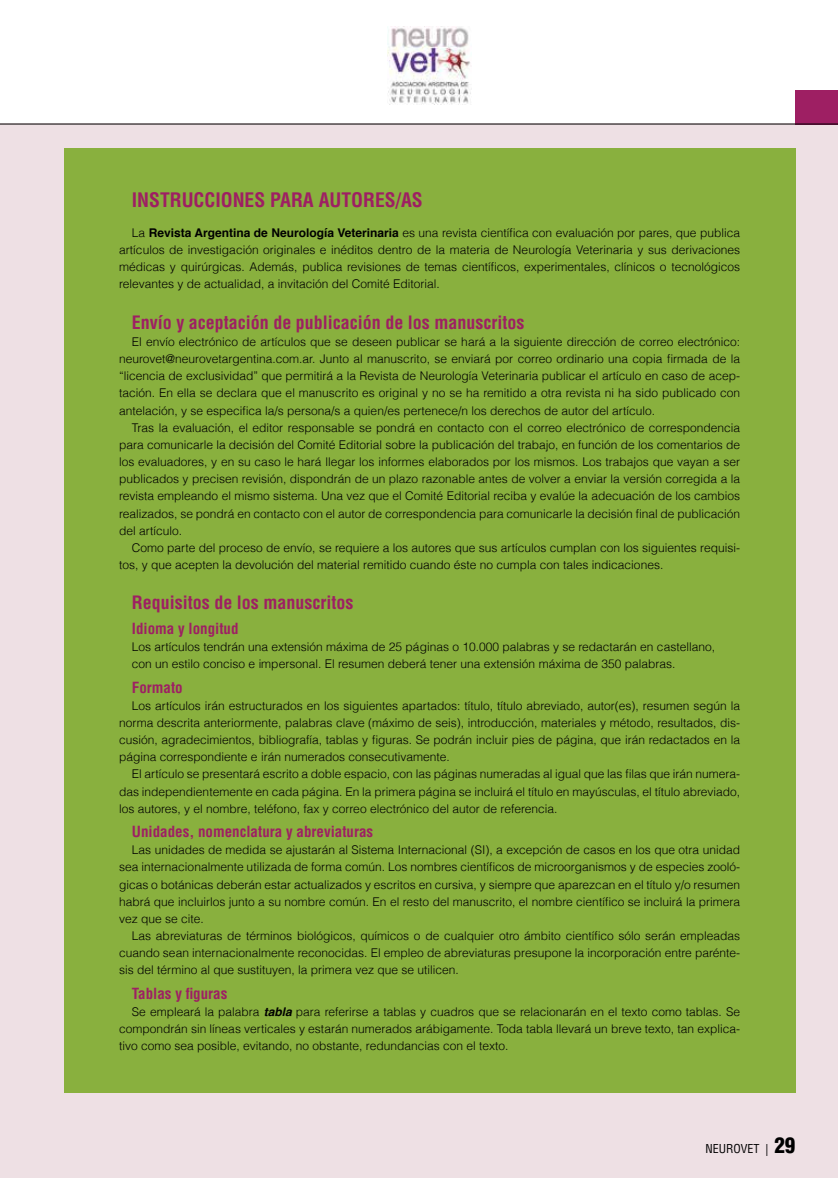
<style>
.page{position:relative;width:838px;height:1178px;background:#fff}
.page>*{position:absolute;margin:0;border:0;box-sizing:border-box;transform-origin:0 0}
.t1{font:700 condensed 19.5px "Helvetica";color:#9e1f63}
.t2{font:700 condensed 18px "Helvetica";color:#9e1f63}
.t3{font:700 condensed 15px "Helvetica";color:#9e1f63}
.t4{font:300 12px/17.1px "Helvetica";color:#000;text-align:justify}
.t5{font:condensed 12px "Helvetica";color:#000}
.s1{font-weight:700}
.s2{font-weight:700;font-style:italic}
.s3{font-weight:900;font-size:21px}
</style>
<div class="page">
<div style="left:0;top:124px;width:838px;height:1054px;background:#eee0e4"></div>
<div style="left:795px;top:90px;width:43px;height:34px;background:#9e1f63"></div>
<img style="left:388px;top:26px;width:83px;height:78px">
<hr style="left:0;top:124px;width:838px;height:1px;background:#000">
<div style="left:64px;top:149px;width:731px;height:944px;background:#89b03e"></div>
<h1 class="t1" style="left:132px;top:188px;width:292px">INSTRUCCIONES PARA AUTORES/AS</h1>
<p class="t4" style="left:119px;top:223px;width:622px;text-indent:13px">La <span class="s1">Revista Argentina de Neurología Veterinaria</span> es una revista científica con evaluación por pares, que publica artículos de investigación originales e inéditos dentro de la materia de Neurología Veterinaria y sus derivaciones médicas y quirúrgicas. Además, publica revisiones de temas científicos, experimentales, clínicos o tecnológicos relevantes y de actualidad, a invitación del Comité Editorial.</p>
<h2 class="t2" style="left:132px;top:311px;width:394px">Envío y aceptación de publicación de los manuscritos</h2>
<p class="t4" style="left:119px;top:332px;width:622px;text-indent:13px">El envío electrónico de artículos que se deseen publicar se hará a la siguiente dirección de correo electrónico: neurovet@neurovetargentina.com.ar. Junto al manuscrito, se enviará por correo ordinario una copia firmada de la “licencia de exclusividad” que permitirá a la Revista de Neurología Veterinaria publicar el artículo en caso de acep&shy;tación. En ella se declara que el manuscrito es original y no se ha remitido a otra revista ni ha sido publicado con antelación, y se especifica la/s persona/s a quien/es pertenece/n los derechos de autor del artículo.</p>
<p class="t4" style="left:119px;top:418px;width:622px;text-indent:13px">Tras la evaluación, el editor responsable se pondrá en contacto con el correo electrónico de correspondencia para comunicarle la decisión del Comité Editorial sobre la publicación del trabajo, en función de los comentarios de los evaluadores, y en su caso le hará llegar los informes elaborados por los mismos. Los trabajos que vayan a ser publicados y precisen revisión, dispondrán de un plazo razonable antes de volver a enviar la versión corregida a la revista empleando el mismo sistema. Una vez que el Comité Editorial reciba y evalúe la adecuación de los cambios realizados, se pondrá en contacto con el autor de correspondencia para comunicarle la decisión final de publicación del artículo.</p>
<p class="t4" style="left:119px;top:538px;width:622px;text-indent:13px">Como parte del proceso de envío, se requiere a los autores que sus artículos cumplan con los siguientes requisi&shy;tos, y que acepten la devolución del material remitido cuando éste no cumpla con tales indicaciones.</p>
<h2 class="t2" style="left:132px;top:591px;width:223px">Requisitos de los manuscritos</h2>
<p class="t3" style="left:132px;top:619px;width:108px">Idioma y longitud</p>
<p class="t4" style="left:132px;top:637px;width:584px">Los artículos tendrán una extensión máxima de 25 páginas o 10.000 palabras y se redactarán en castellano, con un estilo conciso e impersonal. El resumen deberá tener una extensión máxima de 350 palabras.</p>
<p class="t3" style="left:132px;top:678px;width:52px">Formato</p>
<p class="t4" style="left:119px;top:696px;width:622px;text-indent:13px">Los artículos irán estructurados en los siguientes apartados: título, título abreviado, autor(es), resumen según la norma descrita anteriormente, palabras clave (máximo de seis), introducción, materiales y método, resultados, dis&shy;cusión, agradecimientos, bibliografía, tablas y figuras. Se podrán incluir pies de página, que irán redactados en la página correspondiente e irán numerados consecutivamente.</p>
<p class="t4" style="left:119px;top:765px;width:622px;text-indent:13px">El artículo se presentará escrito a doble espacio, con las páginas numeradas al igual que las filas que irán numera&shy;das independientemente en cada página. En la primera página se incluirá el título en mayúsculas, el título abreviado, los autores, y el nombre, teléfono, fax y correo electrónico del autor de referencia.</p>
<p class="t3" style="left:132px;top:822px;width:243px">Unidades, nomenclatura y abreviaturas</p>
<p class="t4" style="left:119px;top:841px;width:622px;text-indent:13px">Las unidades de medida se ajustarán al Sistema Internacional (SI), a excepción de casos en los que otra unidad sea internacionalmente utilizada de forma común. Los nombres científicos de microorganismos y de especies zooló&shy;gicas o botánicas deberán estar actualizados y escritos en cursiva, y siempre que aparezcan en el título y/o resumen habrá que incluirlos junto a su nombre común. En el resto del manuscrito, el nombre científico se incluirá la primera vez que se cite.</p>
<p class="t4" style="left:119px;top:927px;width:622px;text-indent:13px">Las abreviaturas de términos biológicos, químicos o de cualquier otro ámbito científico sólo serán empleadas cuando sean internacionalmente reconocidas. El empleo de abreviaturas presupone la incorporación entre parénte&shy;sis del término al que sustituyen, la primera vez que se utilicen.</p>
<p class="t3" style="left:132px;top:984px;width:97px">Tablas y figuras</p>
<p class="t4" style="left:119px;top:1003px;width:622px;text-indent:13px">Se empleará la palabra <span class="s2">tabla</span> para referirse a tablas y cuadros que se relacionarán en el texto como tablas. Se compondrán sin líneas verticales y estarán numerados arábigamente. Toda tabla llevará un breve texto, tan explica&shy;tivo como sea posible, evitando, no obstante, redundancias con el texto.</p>
<p class="t5" style="left:705px;top:1141px;width:91px">NEUROVET | <span class="s3">29</span></p>
</div>
